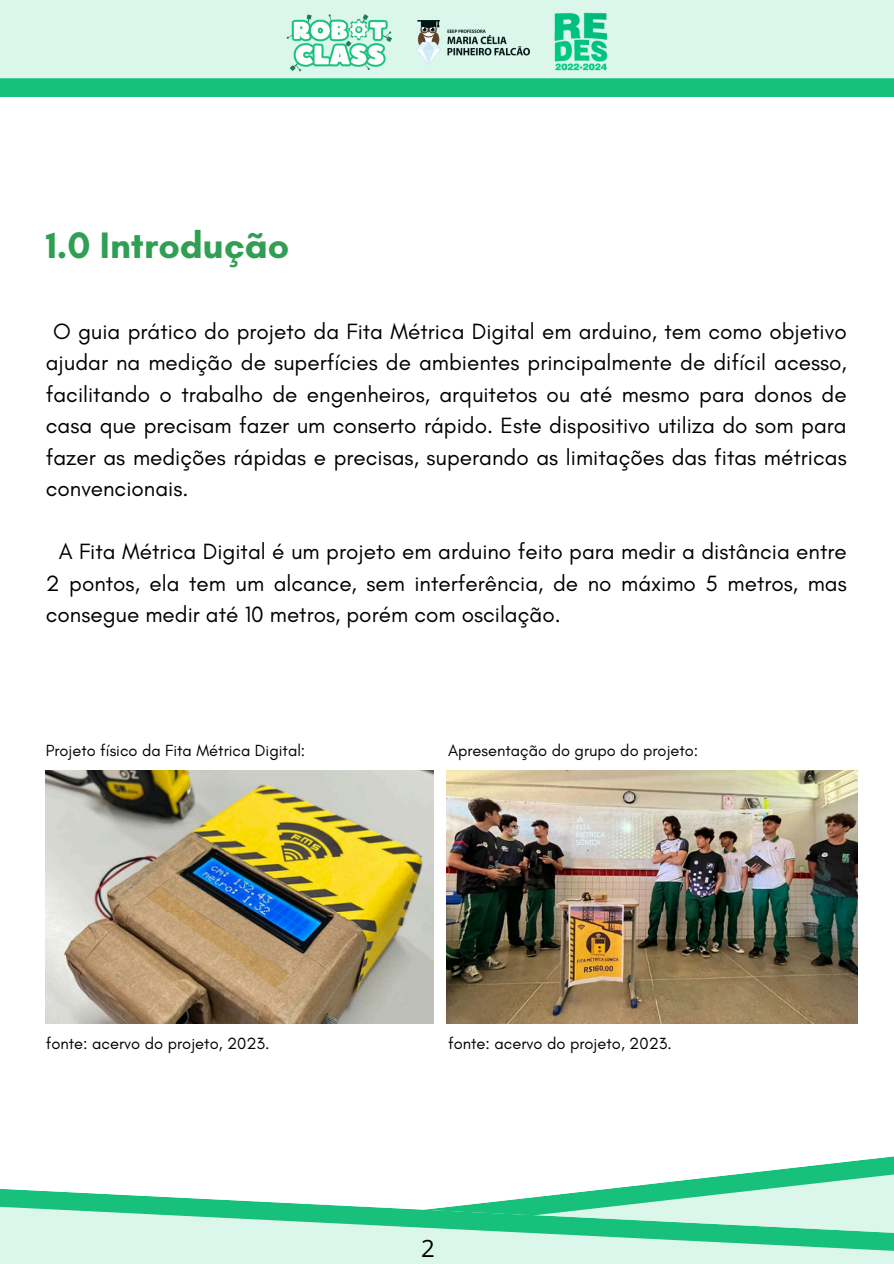
<style>
.page{position:relative;width:894px;height:1264px;background:#fff}
.page>*{position:absolute;margin:0;border:0;box-sizing:border-box;transform-origin:0 0}
.t1{font:700 37.5px "Glacial Indifference";color:#309f53}
.t2{font:24px "Open Sans";color:#000}
.t3{font:22.5px/31.5px "Glacial Indifference";color:#000;text-align:justify}
.t4{font:16.5px "Glacial Indifference";color:#000}
</style>
<div class="page">
<svg style="left:0;top:0;width:893px;height:96px"></svg>
<svg style="left:625px;top:1156px;width:268px;height:31px"></svg>
<svg style="left:0;top:1187px;width:893px;height:76px"></svg>
<img style="left:416px;top:20px;width:113px;height:44px">
<img style="left:286px;top:12px;width:107px;height:60px">
<img style="left:553px;top:11px;width:55px;height:62px">
<img style="left:46px;top:770px;width:387px;height:253px">
<img style="left:446px;top:770px;width:411px;height:253px">
<p class="t1" style="left:46px;top:222px;width:245px">1.0 Introdução</p>
<p class="t3" style="left:46px;top:315px;width:802px;text-indent:7px">O guia prático do projeto da Fita Métrica Digital em arduino, tem como objetivo ajudar na medição de superfícies de ambientes principalmente de difícil acesso, facilitando o trabalho de engenheiros, arquitetos ou até mesmo para donos de casa que precisam fazer um conserto rápido. Este dispositivo utiliza do som para fazer as medições rápidas e precisas, superando as limitações das fitas métricas convencionais.</p>
<h1 class="t3" style="left:46px;top:535px;width:802px;text-indent:13px">A Fita Métrica Digital é um projeto em arduino feito para medir a distância entre 2 pontos, ela tem um alcance, sem interferência, de no máximo 5 metros, mas consegue medir até 10 metros, porém com oscilação.</h1>
<h2 class="t4" style="left:46px;top:740px;width:261px">Projeto físico da Fita Métrica Digital:</h2>
<h2 class="t4" style="left:448px;top:740px;width:252px">Apresentação do grupo do projeto:</h2>
<p class="t4" style="left:46px;top:1032px;width:225px">fonte: acervo do projeto, 2023.</p>
<p class="t4" style="left:448px;top:1032px;width:225px">fonte: acervo do projeto, 2023.</p>
<p class="t2" style="left:421px;top:1231px;width:15px">2</p>
</div>
